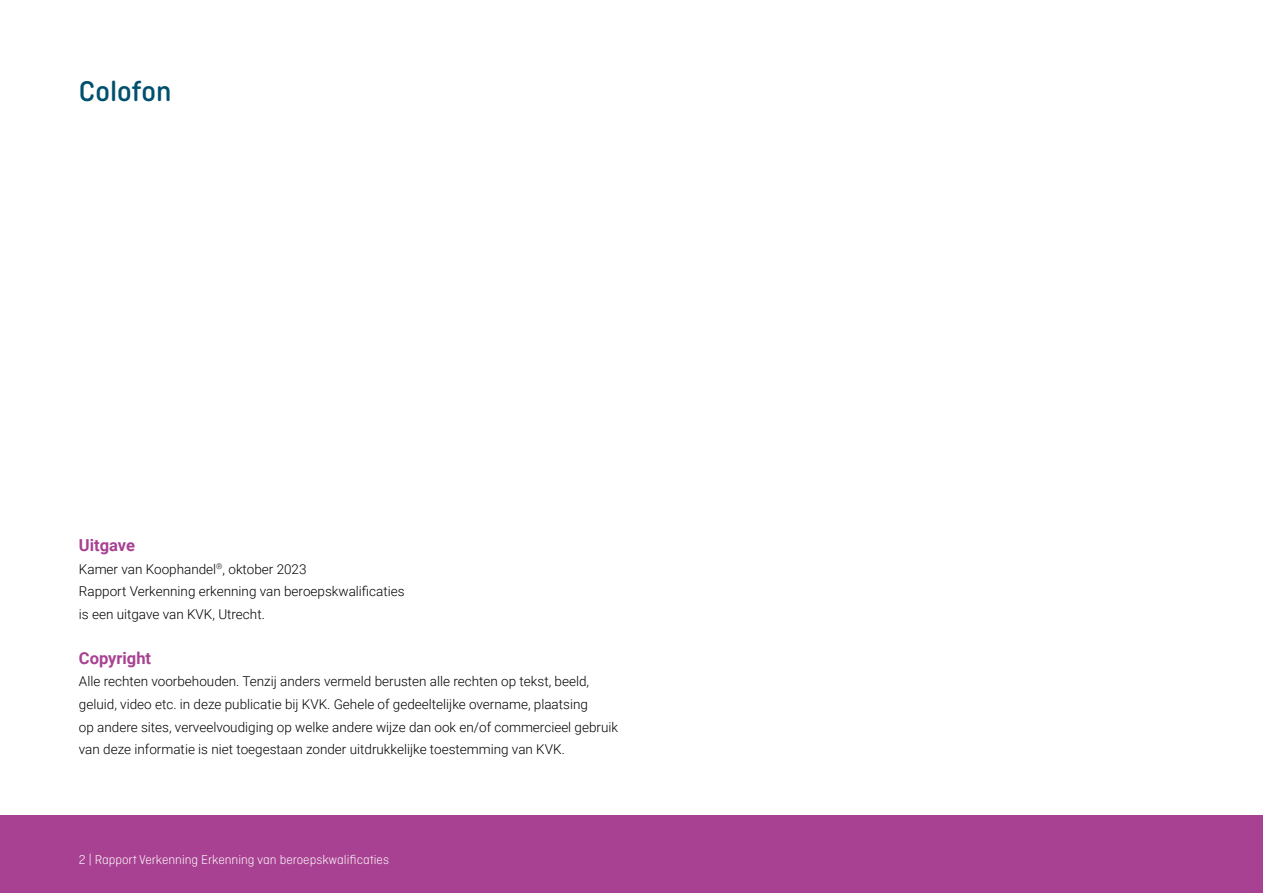
<style>
.page{position:relative;width:1263px;height:893px;background:#fff}
.page>*{position:absolute;margin:0;border:0;box-sizing:border-box;transform-origin:0 0}
.t1{font:500 30px "Ciutadella Rounded";color:#00506d}
.t2{font:700 16.5px "Roboto";color:#a84191}
.t3{font:300 13.5px/22.5px "Roboto";color:#000}
.t4{font:300 13.5px "Ciutadella Rounded";color:#fff}
</style>
<div class="page">
<div style="left:0;top:815px;width:1263px;height:78px;background:#a84191"></div>
<h1 class="t1" style="left:79px;top:75px;width:94px">Colofon</h1>
<p class="t2" style="left:79px;top:534px;width:58px">Uitgave</p>
<p class="t3" style="left:79px;top:557px;width:327px">Kamer van Koophandel<sup>®</sup>, oktober 2023<br>Rapport Verkenning erkenning van beroepskwalificaties is een uitgave van KVK, Utrecht.</p>
<p class="t2" style="left:79px;top:647px;width:74px">Copyright</p>
<p class="t3" style="left:79px;top:670px;width:541px">Alle rechten voorbehouden. Tenzij anders vermeld berusten alle rechten op tekst, beeld, geluid, video etc. in deze publicatie bij KVK. Gehele of gedeeltelijke overname, plaatsing<br>op andere sites, verveelvoudiging op welke andere wijze dan ook en/of commercieel gebruik van deze informatie is niet toegestaan zonder uitdrukkelijke toestemming van KVK.</p>
<p class="t4" style="left:79px;top:852px;width:312px">2 | Rapport Verkenning Erkenning van beroepskwalificaties</p>
</div>
